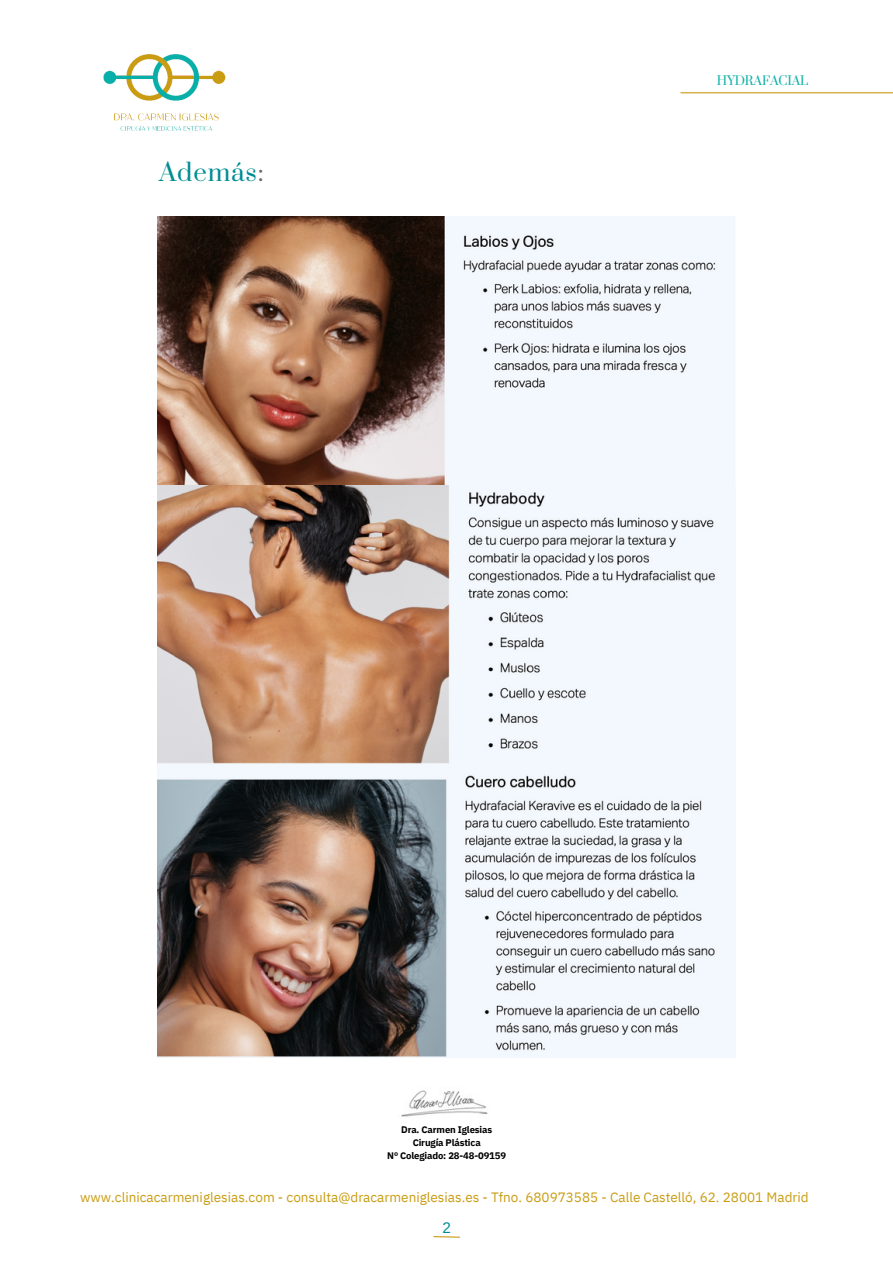
<style>
.page{position:relative;width:893px;height:1264px;background:#fff}
.page>*{position:absolute;margin:0;border:0;box-sizing:border-box;transform-origin:0 0}
.t1{font:24px "Prata";letter-spacing:.035em;color:#008d93}
.t2{font:15.3px "Arimo";color:#008d93}
.t3{font:13.5px "IBM Plex Sans";color:#c99c12}
.t4{font:12px "Prata";letter-spacing:-.01em;color:#0db0a9}
.t5{font:700 9.6px "IBM Plex Sans";letter-spacing:-.015em;color:#000}
.s1{color:#676767}
</style>
<div class="page">
<img style="left:158px;top:217px;width:577px;height:840px">
<img style="left:103px;top:54px;width:123px;height:76px">
<hr style="left:680px;top:92px;width:212px;height:1px;background:#c99c12">
<svg style="left:433px;top:1236px;width:27px;height:2px"></svg>
<img style="left:401px;top:1090px;width:87px;height:27px">
<h1 class="t1" style="left:159px;top:157px;width:106px">Además<span class="s1">:</span></h1>
<p class="t4" style="left:716px;top:73px;width:93px">HYDRAFACIAL</p>
<p class="t5" style="left:401px;top:1123px;width:93px">Dra. Carmen Iglesias</p>
<h2 class="t5" style="left:412px;top:1136px;width:70px">Cirugía Plástica</h2>
<p class="t5" style="left:387px;top:1148px;width:120px">Nº Colegiado: 28-48-09159</p>
<p class="t3" style="left:80px;top:1187px;width:730px">www.clinicacarmeniglesias.com - consulta@dracarmeniglesias.es - Tfno. 680973585 - Calle Castelló, 62. 28001 Madrid</p>
<p class="t2" style="left:442px;top:1219px;width:10px">2</p>
</div>
